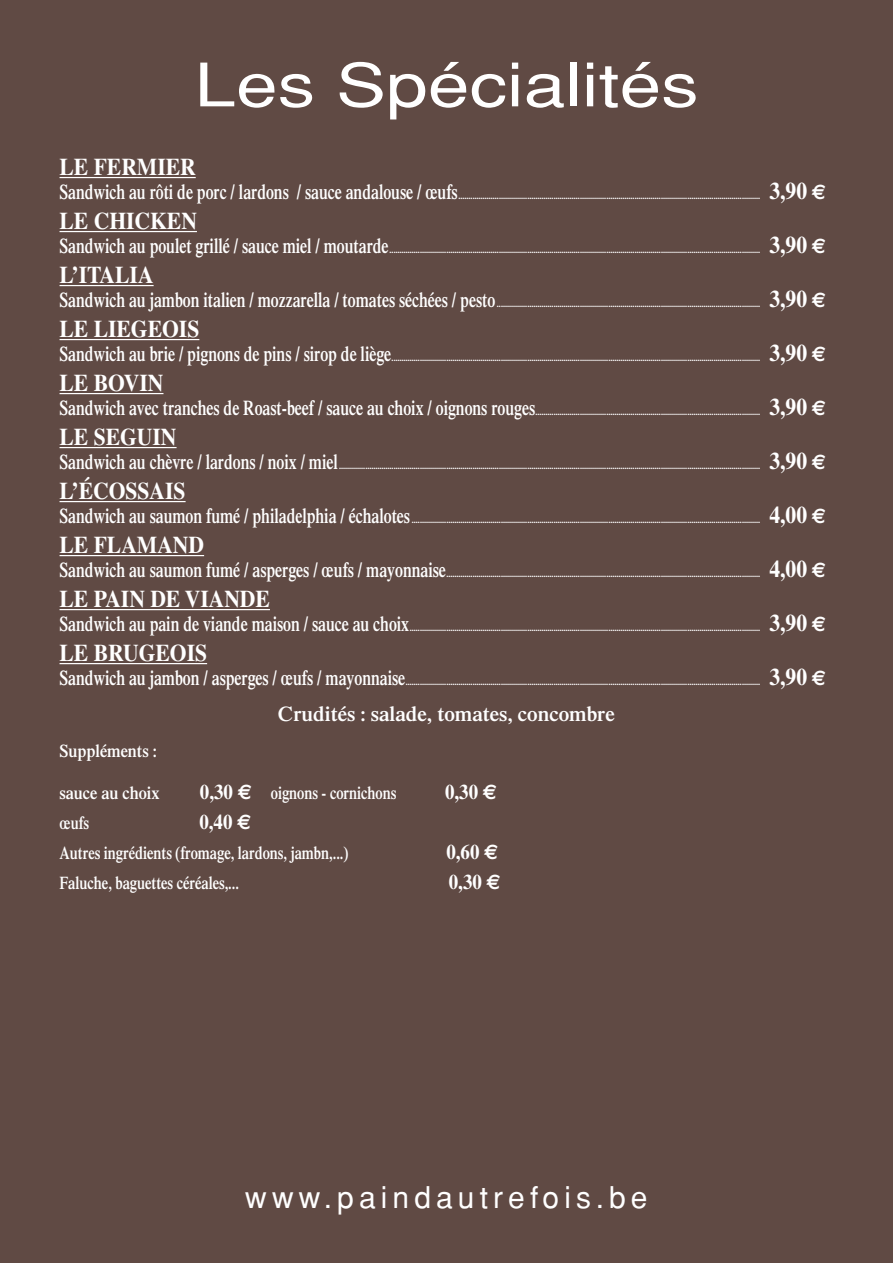
<style>
.page{position:relative;width:893px;height:1263px;background:#604a44}
.page>*{position:absolute;margin:0;border:0;box-sizing:border-box;transform-origin:0 0}
.t1{font:60px "Helvetica";color:#fff;scale:1.25 1}
.t2{font:30px "Helvetica";letter-spacing:.17em;color:#fff}
.t3{font:700 24px "Times LT Std";color:#fff;scale:.9 1}
.t4{font:600 21px "Times LT Std";color:#fff;scale:.75 1}
.t5{font:600 21px "Times LT Std";color:#fff}
.t6{font:700 21px "Times LT Std";color:#fff;scale:.9 1}
.t7{font:600 18px "Times LT Std";color:#fff;scale:.8 1}
.t8{font:600 18px "Times LT Std";color:#fff;scale:.9 1}
.t9{font:700 9px "Times LT Std";color:#fff;scale:.9 1}
.s1{font-weight:700;font-size:21px}
.s2{font-family:"Euro Sans";font-weight:700;font-size:21px}
.s3{font-family:"Euro Sans"}
.s4{font-family:"Euro Sans";font-size:21px}
</style>
<div class="page">
<hr style="left:60px;top:177px;width:136px;height:1px;background:#fff">
<hr style="left:60px;top:231px;width:137px;height:1px;background:#fff">
<hr style="left:60px;top:285px;width:94px;height:1px;background:#fff">
<hr style="left:60px;top:339px;width:139px;height:1px;background:#fff">
<hr style="left:60px;top:393px;width:103px;height:1px;background:#fff">
<hr style="left:60px;top:447px;width:117px;height:1px;background:#fff">
<hr style="left:60px;top:501px;width:126px;height:1px;background:#fff">
<hr style="left:60px;top:555px;width:144px;height:1px;background:#fff">
<hr style="left:60px;top:609px;width:210px;height:1px;background:#fff">
<hr style="left:60px;top:663px;width:147px;height:1px;background:#fff">
<h1 class="t1" style="left:194px;top:50px;width:405px">Les Spécialités</h1>
<h3 class="t3" style="left:60px;top:153px;width:153px">LE FERMIER</h3>
<h3 class="t4" style="left:60px;top:180px;width:532px">Sandwich au rôti de porc / lardons / sauce andalouse / œufs</h3>
<p class="t9" style="left:458px;top:191px;width:337px">.....................................................................................................................................................</p>
<h3 class="t3" style="left:60px;top:207px;width:154px">LE CHICKEN</h3>
<h3 class="t4" style="left:60px;top:234px;width:440px">Sandwich au poulet grillé / sauce miel / moutarde</h3>
<p class="t9" style="left:390px;top:245px;width:413px">.......................................................................................................................................................................................</p>
<h3 class="t3" style="left:60px;top:261px;width:106px">L’ITALIA</h3>
<h3 class="t4" style="left:60px;top:288px;width:582px">Sandwich au jambon italien / mozzarella / tomates séchées / pesto</h3>
<p class="t9" style="left:497px;top:299px;width:294px">..................................................................................................................................</p>
<h3 class="t3" style="left:60px;top:315px;width:157px">LE LIEGEOIS</h3>
<h3 class="t4" style="left:60px;top:342px;width:444px">Sandwich au brie / pignons de pins / sirop de liège</h3>
<p class="t9" style="left:392px;top:353px;width:411px">......................................................................................................................................................................................</p>
<h3 class="t3" style="left:60px;top:369px;width:117px">LE BOVIN</h3>
<h3 class="t4" style="left:60px;top:396px;width:636px">Sandwich avec tranches de Roast-beef / sauce au choix / oignons rouges</h3>
<p class="t9" style="left:535px;top:407px;width:251px">...............................................................................................................</p>
<h3 class="t3" style="left:60px;top:423px;width:132px">LE SEGUIN</h3>
<h3 class="t4" style="left:60px;top:450px;width:373px">Sandwich au chèvre / lardons / noix / miel</h3>
<p class="t9" style="left:339px;top:461px;width:469px">................................................................................................................................................................................................................</p>
<h3 class="t3" style="left:60px;top:477px;width:142px">L’ÉCOSSAIS</h3>
<h3 class="t4" style="left:60px;top:504px;width:469px">Sandwich au saumon fumé / philadelphia / échalotes</h3>
<p class="t9" style="left:412px;top:515px;width:389px">............................................................................................................................................................................</p>
<h3 class="t3" style="left:60px;top:531px;width:162px">LE FLAMAND</h3>
<h3 class="t4" style="left:60px;top:558px;width:517px">Sandwich au saumon fumé / asperges / œufs / mayonnaise</h3>
<p class="t9" style="left:446px;top:569px;width:350px">...........................................................................................................................................................</p>
<h3 class="t3" style="left:60px;top:585px;width:235px">LE PAIN DE VIANDE</h3>
<h3 class="t4" style="left:60px;top:612px;width:468px">Sandwich au pain de viande maison / sauce au choix</h3>
<p class="t9" style="left:410px;top:623px;width:391px">.............................................................................................................................................................................</p>
<h3 class="t3" style="left:60px;top:639px;width:165px">LE BRUGEOIS</h3>
<h3 class="t4" style="left:60px;top:666px;width:462px">Sandwich au jambon / asperges / œufs / mayonnaise</h3>
<p class="t9" style="left:406px;top:677px;width:395px">...............................................................................................................................................................................</p>
<h3 class="t5" style="left:278px;top:702px;width:338px">Crudités : salade, tomates, concombre</h3>
<h3 class="t8" style="left:60px;top:740px;width:110px">Suppléments :</h3>
<h3 class="t8" style="left:60px;top:782px;width:113px">sauce au choix</h3>
<h3 class="t7" style="left:200px;top:782px;width:247px"><span class="s1">0,30</span> <span class="s2">E</span> oignons - cornichons</h3>
<h3 class="t6" style="left:445px;top:779px;width:59px">0,30 <span class="s3">E</span></h3>
<h3 class="t7" style="left:60px;top:812px;width:39px">œufs</h3>
<h3 class="t6" style="left:199px;top:809px;width:59px">0,40 <span class="s3">E</span></h3>
<h3 class="t7" style="left:60px;top:842px;width:363px">Autres ingrédients (fromage, lardons, jambn,...)</h3>
<h3 class="t6" style="left:446px;top:839px;width:59px">0,60 <span class="s3">E</span></h3>
<h3 class="t7" style="left:60px;top:872px;width:226px">Faluche, baguettes céréales,...</h3>
<h3 class="t6" style="left:449px;top:869px;width:59px">0,30 <span class="s3">E</span></h3>
<h3 class="t3" style="left:769px;top:177px;width:65px">3,90 <span class="s4">E</span></h3>
<h3 class="t3" style="left:769px;top:231px;width:65px">3,90 <span class="s4">E</span></h3>
<h3 class="t3" style="left:769px;top:285px;width:65px">3,90 <span class="s4">E</span></h3>
<h3 class="t3" style="left:769px;top:339px;width:65px">3,90 <span class="s4">E</span></h3>
<h3 class="t3" style="left:769px;top:393px;width:64px">3,90 <span class="s4">E</span></h3>
<h3 class="t3" style="left:769px;top:447px;width:65px">3,90 <span class="s4">E</span></h3>
<h3 class="t3" style="left:769px;top:501px;width:65px">4,00 <span class="s4">E</span></h3>
<h3 class="t3" style="left:769px;top:555px;width:65px">4,00 <span class="s4">E</span></h3>
<h3 class="t3" style="left:769px;top:609px;width:65px">3,90 <span class="s4">E</span></h3>
<h3 class="t3" style="left:769px;top:663px;width:65px">3,90 <span class="s4">E</span></h3>
<h2 class="t2" style="left:245px;top:1179px;width:404px">www.paindautrefois.be</h2>
</div>
